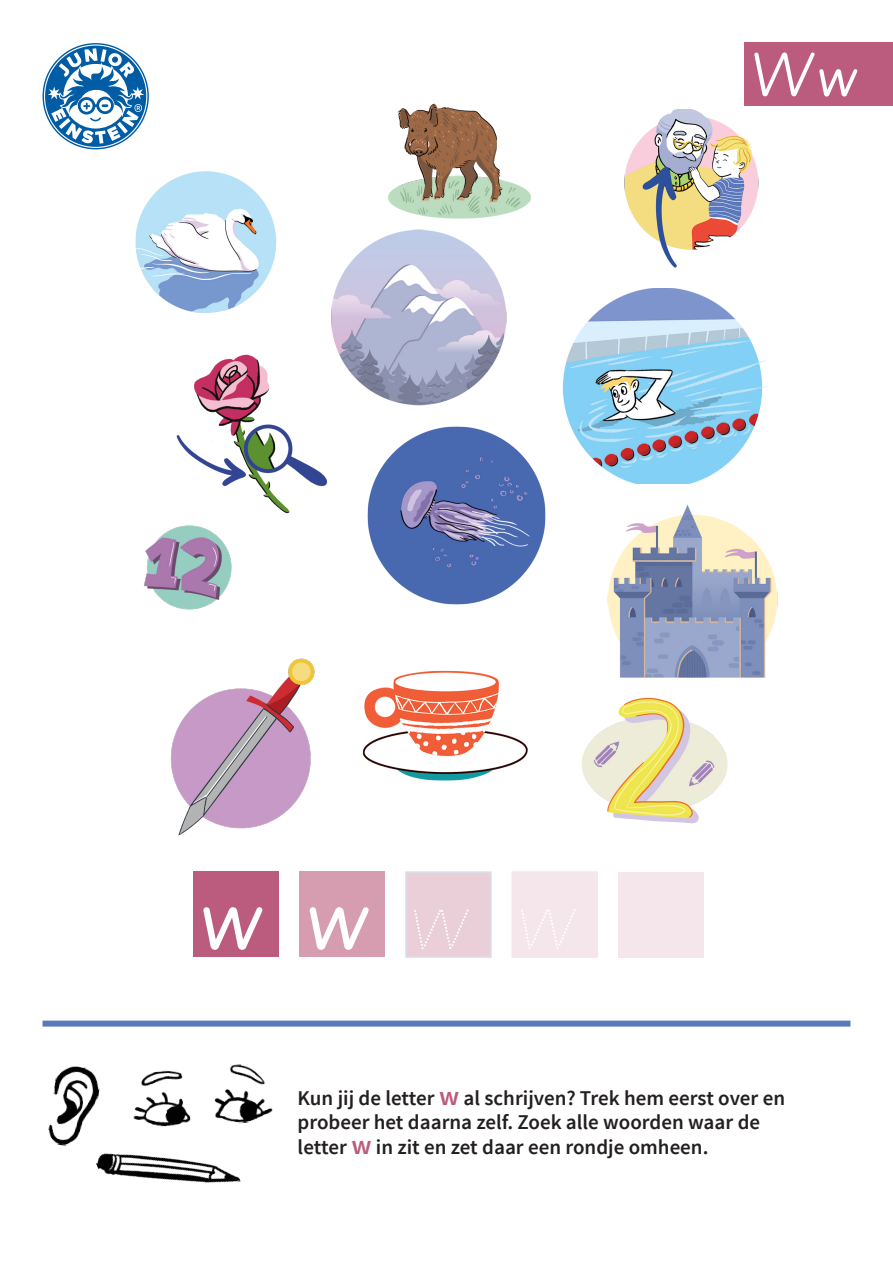
<style>
.page{position:relative;width:893px;height:1263px;background:#fff}
.page>*{position:absolute;margin:0;border:0;box-sizing:border-box;transform-origin:0 0}
.t1{font:105px "JE blokletters basis Regular";color:#fff}
.t2{font:67.5px "JE blokletters basis Regular";color:#fff}
.t3{font:600 21px/24.8px "Source Sans Pro";color:#231f20}
.s1{font-family:"JE bloklettersdotted Regular"}
.s2{font-size:27px;color:#bb5c7e}
</style>
<div class="page">
<svg style="left:43px;top:43px;width:106px;height:106px"></svg>
<div style="left:43px;top:1020px;width:807px;height:6px;background:#5b79ba"></div>
<img style="left:607px;top:504px;width:171px;height:174px">
<img style="left:171px;top:658px;width:144px;height:178px">
<img style="left:176px;top:354px;width:152px;height:160px">
<img style="left:562px;top:288px;width:206px;height:196px">
<img style="left:143px;top:504px;width:108px;height:106px">
<img style="left:582px;top:697px;width:146px;height:127px">
<img style="left:624px;top:109px;width:135px;height:158px">
<img style="left:331px;top:234px;width:176px;height:172px">
<div style="left:193px;top:872px;width:85px;height:85px;background:#bb5c7e"></div>
<div style="left:300px;top:872px;width:85px;height:85px;background:#d69db1"></div>
<div style="left:405px;top:871px;width:87px;height:87px;background:#eaced8"></div>
<div style="left:511px;top:871px;width:87px;height:87px;background:#f4e6eb"></div>
<div style="left:619px;top:872px;width:85px;height:85px;background:#f4e6eb"></div>
<div style="left:744px;top:43px;width:149px;height:63px;background:#bb5c7e"></div>
<img style="left:141px;top:1064px;width:132px;height:60px">
<img style="left:48px;top:1066px;width:52px;height:80px">
<img style="left:94px;top:1107px;width:147px;height:76px">
<img style="left:362px;top:670px;width:166px;height:111px">
<img style="left:367px;top:426px;width:179px;height:179px">
<img style="left:135px;top:171px;width:142px;height:142px">
<img style="left:388px;top:103px;width:143px;height:131px">
<p class="t2" style="left:753px;top:49px;width:108px">Ww</p>
<p class="t1" style="left:199px;top:876px;width:384px">w w <span class="s1">w w</span></p>
<p class="t3" style="left:298px;top:1086px;width:489px">Kun jij de letter <span class="s2">w</span> al schrijven? Trek hem eerst over en probeer het daarna zelf. Zoek alle woorden waar de letter <span class="s2">w</span> in zit en zet daar een rondje omheen.</p>
</div>
